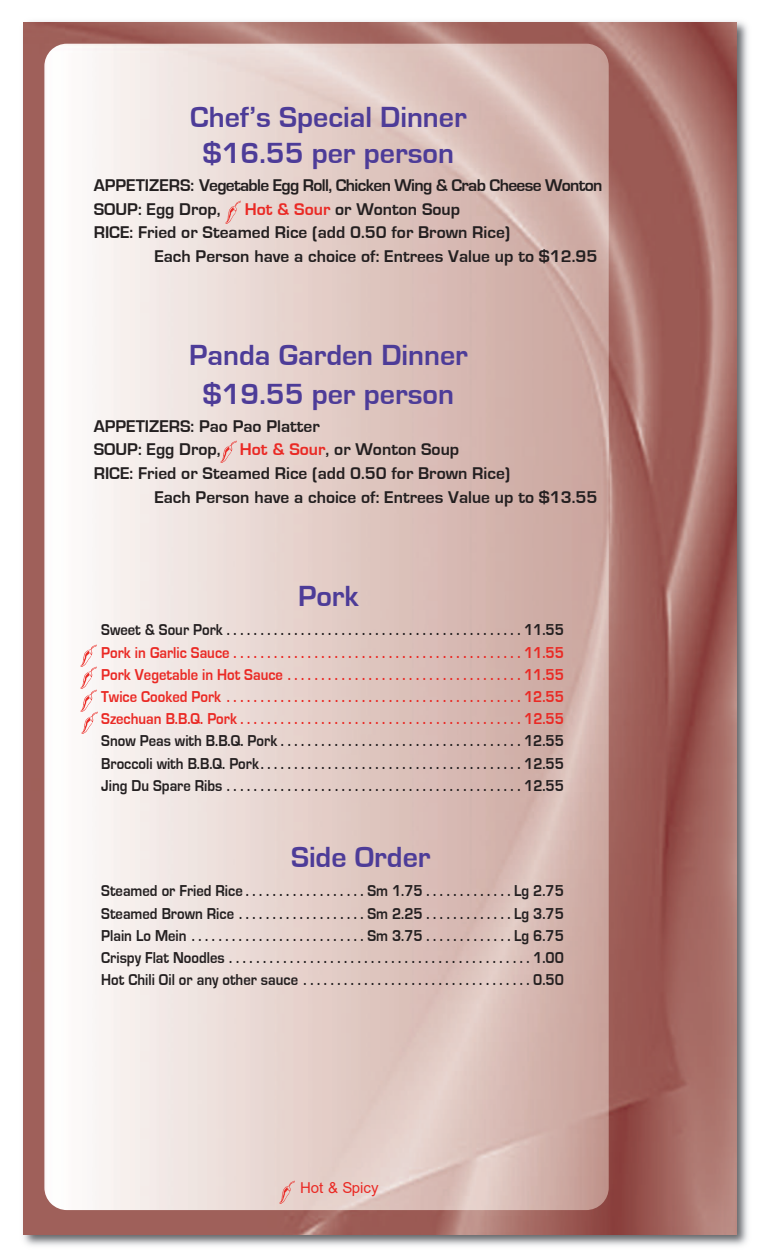
<style>
.page{position:relative;width:765px;height:1260px;background:#fff}
.page>*{position:absolute;margin:0;border:0;box-sizing:border-box;transform-origin:0 0}
.t1{font:700 30px/36px "Eurostile";color:#4d3c98;text-align:center}
.t2{font:700 17.5px "Eurostile";color:#231f20}
.t3{font:700 17.5px/23.8px "Eurostile";letter-spacing:-.035em;color:#231f20}
.t4{font:700 16.25px/22.2px "Eurostile";color:#231f20;text-align:justify;scale:.9 1}
.t5{font:700 16.25px/22.2px "Eurostile";color:#ea2924;text-align:justify;scale:.9 1}
.t6{font:15px "Arial";color:#ea2924}
.s1{color:#ea2924}
</style>
<div class="page">
<img style="left:23px;top:21px;width:725px;height:1225px">
<img style="left:24px;top:22px;width:712px;height:1213px">
<img style="left:44px;top:44px;width:565px;height:1166px">
<img style="left:279px;top:1181px;width:16px;height:22px">
<img style="left:81px;top:644px;width:16px;height:90px">
<img style="left:225px;top:201px;width:16px;height:22px">
<img style="left:220px;top:440px;width:16px;height:23px">
<h1 class="t1" style="left:190px;top:100px;width:278px">Chef’s Special Dinner $16.55 per person</h1>
<p class="t3" style="left:94px;top:174px;width:510px">APPETIZERS: Vegetable Egg Roll, Chicken Wing &amp; Crab Cheese Wonton<br>SOUP: Egg Drop,</p>
<p class="t2" style="left:245px;top:201px;width:217px"><span class="s1">Hot &amp; Sour</span> or Wonton Soup</p>
<p class="t2" style="left:94px;top:224px;width:418px">RICE: Fried or Steamed Rice (add 0.50 for Brown Rice)</p>
<p class="t2" style="left:154px;top:248px;width:445px">Each Person have a choice of: Entrees Value up to $12.95</p>
<h1 class="t1" style="left:189px;top:337px;width:280px;line-height:38.8px">Panda Garden Dinner $19.55 per person</h1>
<p class="t2" style="left:94px;top:418px;width:228px">APPETIZERS: Pao Pao Platter</p>
<p class="t2" style="left:94px;top:441px;width:367px">SOUP: Egg Drop, <span class="s1">Hot &amp; Sour</span>, or Wonton Soup</p>
<p class="t2" style="left:94px;top:465px;width:418px">RICE: Fried or Steamed Rice (add 0.50 for Brown Rice)</p>
<p class="t2" style="left:154px;top:489px;width:445px">Each Person have a choice of: Entrees Value up to $13.55</p>
<h1 class="t1" style="left:298px;top:579px;width:62px">Pork</h1>
<p class="t4" style="left:101px;top:619px;width:516px">Sweet &amp; Sour Pork . . . . . . . . . . . . . . . . . . . . . . . . . . . . . . . . . . . . . . . . . . . . 11.55</p>
<p class="t5" style="left:101px;top:642px;width:516px">Pork in Garlic Sauce . . . . . . . . . . . . . . . . . . . . . . . . . . . . . . . . . . . . . . . . . . . 11.55<br>Pork Vegetable in Hot Sauce . . . . . . . . . . . . . . . . . . . . . . . . . . . . . . . . . . . 11.55<br>Twice Cooked Pork . . . . . . . . . . . . . . . . . . . . . . . . . . . . . . . . . . . . . . . . . . . . 12.55<br>Szechuan B.B.Q. Pork . . . . . . . . . . . . . . . . . . . . . . . . . . . . . . . . . . . . . . . . . . 12.55</p>
<p class="t4" style="left:101px;top:730px;width:516px">Snow Peas with B.B.Q. Pork . . . . . . . . . . . . . . . . . . . . . . . . . . . . . . . . . . . . 12.55<br>Broccoli with B.B.Q. Pork. . . . . . . . . . . . . . . . . . . . . . . . . . . . . . . . . . . . . . . 12.55<br>Jing Du Spare Ribs . . . . . . . . . . . . . . . . . . . . . . . . . . . . . . . . . . . . . . . . . . . . 12.55</p>
<h1 class="t1" style="left:291px;top:840px;width:141px">Side Order</h1>
<p class="t4" style="left:101px;top:880px;width:516px">Steamed or Fried Rice . . . . . . . . . . . . . . . . . . Sm 1.75 . . . . . . . . . . . . . Lg 2.75<br>Steamed Brown Rice . . . . . . . . . . . . . . . . . . . Sm 2.25 . . . . . . . . . . . . . Lg 3.75<br>Plain Lo Mein . . . . . . . . . . . . . . . . . . . . . . . . . . Sm 3.75 . . . . . . . . . . . . . Lg 6.75<br>Crispy Flat Noodles . . . . . . . . . . . . . . . . . . . . . . . . . . . . . . . . . . . . . . . . . . . . . 1.00<br>Hot Chili Oil or any other sauce . . . . . . . . . . . . . . . . . . . . . . . . . . . . . . . . . . 0.50</p>
<p class="t6" style="left:300px;top:1180px;width:80px">Hot &amp; Spicy</p>
</div>
